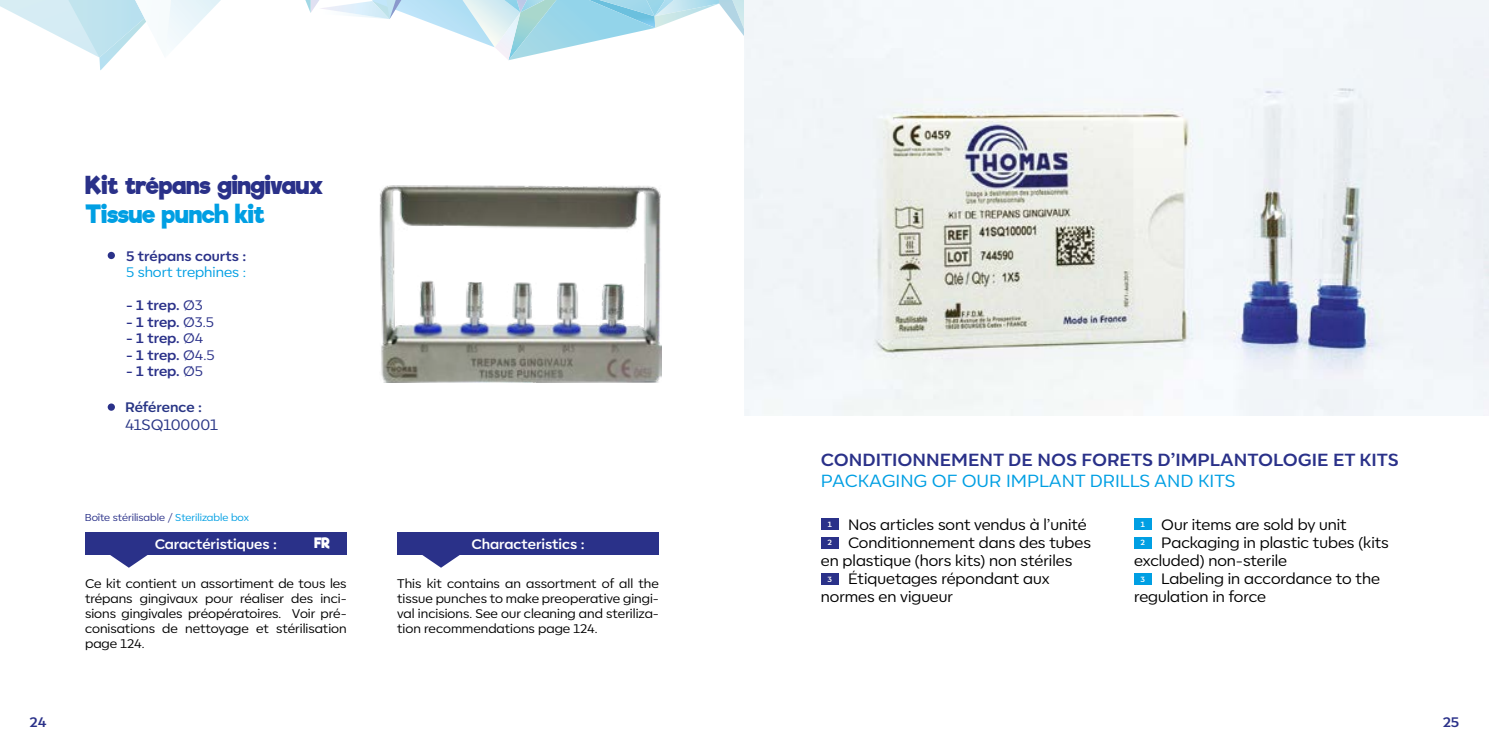
<style>
.page{position:relative;width:1489px;height:745px;background:#fff}
.page>*{position:absolute;margin:0;border:0;box-sizing:border-box;transform-origin:0 0}
.t1{font:700 23.75px "Riffic Free";color:#2a3189}
.t2{font:700 23.75px "Riffic Free";color:#009fe3}
.t3{font:700 17.5px "Corsa Grotesk";color:#2a3189}
.t4{font:17.5px "Corsa Grotesk";color:#009fe3}
.t5{font:15px "Corsa Grotesk";color:#000}
.t6{font:15px "Corsa Grotesk";color:#283585}
.t7{font:700 13.75px "Corsa Grotesk";color:#2a3189}
.t8{font:700 13.75px "Corsa Grotesk";color:#fff}
.t9{font:13.75px "Corsa Grotesk";color:#009fe3}
.t10{font:700 13.75px "Corsa Grotesk";letter-spacing:-.005em;color:#283585}
.t11{font:700 13.75px "Riffic Free";color:#fff}
.t12{font:12.5px/15px "Corsa Grotesk";color:#000;text-align:justify}
.t13{font:10px "Corsa Grotesk";color:#2a3189}
.t14{font:700 7.5px "Corsa Grotesk";color:#fff}
.s1{font-weight:400}
.s2{color:#009fe3}
</style>
<div class="page">
<svg style="left:0;top:0;width:744px;height:70px"></svg>
<div style="left:397px;top:532px;width:262px;height:22px;background:#2a3189"></div>
<svg style="left:421px;top:554px;width:41px;height:13px"></svg>
<div style="left:85px;top:532px;width:262px;height:22px;background:#2a3189"></div>
<svg style="left:109px;top:554px;width:41px;height:13px"></svg>
<div style="left:108px;top:252px;width:7px;height:7px;background:#2a3189;border-radius:50%"></div>
<img style="left:380px;top:185px;width:281px;height:197px">
<img style="left:744px;top:0;width:744px;height:415px">
<div style="left:821px;top:518px;width:17px;height:11px;background:#2a3189"></div>
<div style="left:821px;top:536px;width:17px;height:12px;background:#2a3189"></div>
<div style="left:821px;top:573px;width:17px;height:11px;background:#2a3189"></div>
<div style="left:1134px;top:573px;width:17px;height:11px;background:#009fe3"></div>
<div style="left:1134px;top:536px;width:17px;height:12px;background:#009fe3"></div>
<div style="left:1134px;top:518px;width:17px;height:11px;background:#009fe3"></div>
<div style="left:108px;top:403px;width:7px;height:7px;background:#2a3189;border-radius:50%"></div>
<h1 class="t1" style="left:85px;top:171px;width:239px">Kit trépans gingivaux</h1>
<h1 class="t2" style="left:85px;top:199px;width:181px">Tissue punch kit</h1>
<p class="t7" style="left:126px;top:247px;width:122px">5 trépans courts :</p>
<p class="t9" style="left:126px;top:263px;width:121px">5 short trephines :</p>
<p class="t7" style="left:126px;top:296px;width:78px">- 1 trep. <span class="s1">Ø3</span></p>
<p class="t7" style="left:126px;top:313px;width:90px">- 1 trep. <span class="s1">Ø3.5</span></p>
<p class="t7" style="left:126px;top:329px;width:79px">- 1 trep. <span class="s1">Ø4</span></p>
<p class="t7" style="left:126px;top:346px;width:90px">- 1 trep. <span class="s1">Ø4.5</span></p>
<p class="t7" style="left:126px;top:362px;width:79px">- 1 trep. <span class="s1">Ø5</span></p>
<p class="t10" style="left:125px;top:398px;width:78px">Référence :</p>
<p class="t6" style="left:125px;top:415px;width:94px">41SQ100001</p>
<h2 class="t3" style="left:820px;top:448px;width:579px">CONDITIONNEMENT DE NOS FORETS D’IMPLANTOLOGIE ET KITS</h2>
<h2 class="t4" style="left:820px;top:469px;width:416px">PACKAGING OF OUR IMPLANT DRILLS AND KITS</h2>
<p class="t13" style="left:85px;top:511px;width:165px">Boîte stérilisable / <span class="s2">Sterilizable box</span></p>
<p class="t11" style="left:314px;top:534px;width:17px">FR</p>
<p class="t8" style="left:155px;top:535px;width:124px">Caractéristiques :</p>
<p class="t12" style="left:85px;top:575px;width:263px">Ce kit contient un assortiment de tous les trépans gingivaux pour réaliser des inci&shy;sions gingivales préopératoires. Voir pré&shy;conisations de nettoyage et stérilisation page 124.</p>
<p class="t8" style="left:471px;top:535px;width:115px">Characteristics :</p>
<p class="t12" style="left:397px;top:575px;width:263px">This kit contains an assortment of all the tissue punches to make preoperative gingi&shy;val incisions. See our cleaning and steriliza&shy;tion recommendations page 124.</p>
<p class="t5" style="left:848px;top:514px;width:240px">Nos articles sont vendus à l’unité</p>
<p class="t5" style="left:848px;top:532px;width:244px">Conditionnement dans des tubes</p>
<p class="t5" style="left:820px;top:550px;width:253px">en plastique (hors kits) non stériles</p>
<p class="t5" style="left:848px;top:568px;width:203px">Étiquetages répondant aux</p>
<p class="t5" style="left:820px;top:586px;width:134px">normes en vigueur</p>
<p class="t5" style="left:1161px;top:514px;width:187px">Our items are sold by unit</p>
<p class="t5" style="left:1161px;top:532px;width:229px">Packaging in plastic tubes (kits</p>
<p class="t5" style="left:1134px;top:550px;width:154px">excluded) non-sterile</p>
<p class="t5" style="left:1161px;top:568px;width:220px">Labeling in accordance to the</p>
<p class="t5" style="left:1134px;top:586px;width:133px">regulation in force</p>
<p class="t14" style="left:827px;top:519px;width:6px">1</p>
<p class="t14" style="left:827px;top:537px;width:6px">2</p>
<p class="t14" style="left:827px;top:574px;width:6px">3</p>
<p class="t14" style="left:1140px;top:574px;width:6px">3</p>
<p class="t14" style="left:1140px;top:519px;width:6px">1</p>
<p class="t14" style="left:1140px;top:537px;width:6px">2</p>
<p class="t7" style="left:30px;top:712px;width:18px">24</p>
<p class="t7" style="left:1442px;top:712px;width:18px">25</p>
</div>
